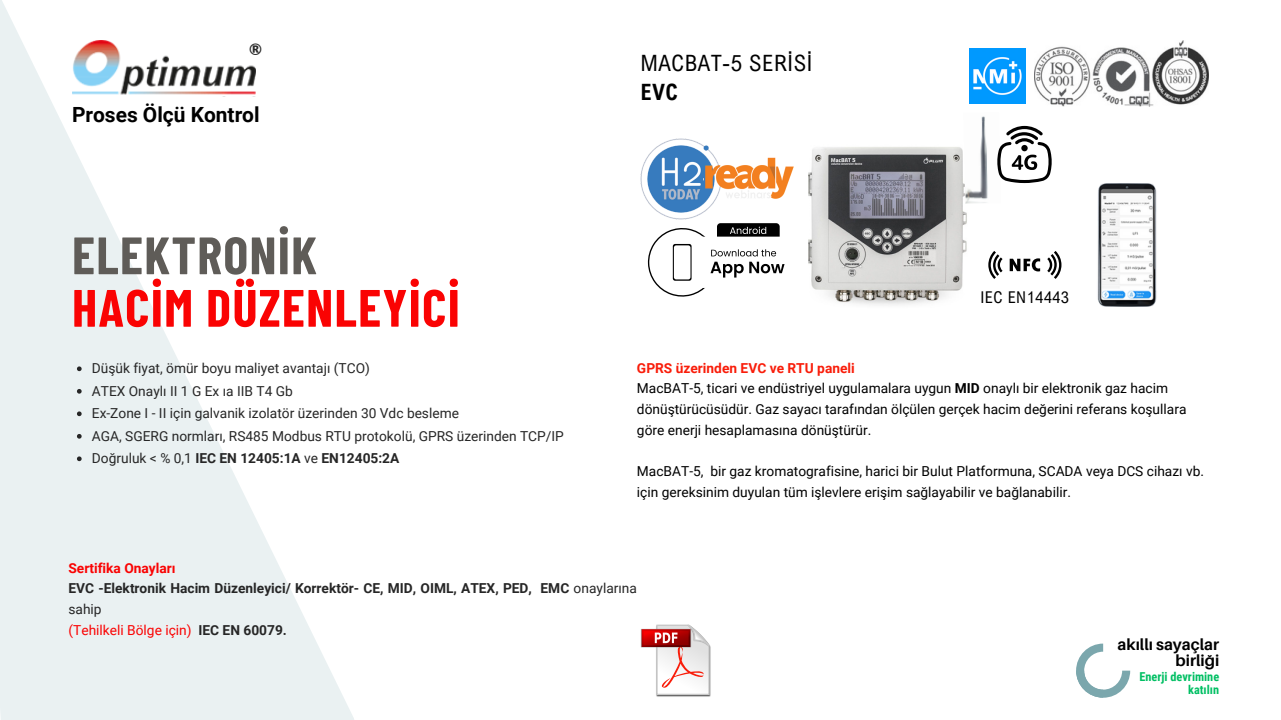
<style>
.page{position:relative;width:1281px;height:720px;background:#fff}
.page>*{position:absolute;margin:0;border:0;box-sizing:border-box;transform-origin:0 0}
.t1{font:700 52.5px "Barlow Condensed";letter-spacing:.025em;color:#fa0303}
.t2{font:700 52.5px "Barlow Condensed";letter-spacing:.025em;color:#5f5c58}
.t3{font:22.5px "Arial Nova Cond";letter-spacing:.025em;color:#000}
.t4{font:700 22.5px "Arial Nova Cond";color:#000}
.t5{font:700 20.88px "Roboto";color:#000}
.t6{font:16.25px "Arial Nova Cond";letter-spacing:.025em;color:#000}
.t7{font:700 15.88px/15.1px "Aileron";color:#000;text-align:right}
.t8{font:800 15.75px "Lato";color:#282828}
.t9{font:13.75px/20.6px "Roboto";color:#000}
.t10{font:13.75px "Roboto";color:#262626}
.t11{font:700 13.75px/20.6px "Roboto";color:#262626}
.t12{font:700 12.25px/13.1px "Roboto Condensed";color:#00bf63;text-align:right}
.s1{font-weight:400}
.s2{font-weight:700;color:#f91d0a}
.s3{font-weight:700}
.s4{color:#fa0303}
.s5{font-weight:400;color:#fa0303}
</style>
<div class="page">
<svg style="left:0;top:0;width:354px;height:720px;fill:#eaf1f2"></svg>
<img style="left:1034px;top:41px;width:175px;height:65px">
<img style="left:969px;top:48px;width:56px;height:56px">
<svg style="left:77px;top:366px;width:5px;height:5px"></svg>
<svg style="left:77px;top:389px;width:5px;height:5px"></svg>
<svg style="left:77px;top:411px;width:5px;height:5px"></svg>
<svg style="left:77px;top:434px;width:5px;height:5px"></svg>
<svg style="left:77px;top:456px;width:5px;height:5px"></svg>
<img style="left:640px;top:139px;width:74px;height:80px">
<img style="left:704px;top:155px;width:90px;height:49px">
<svg style="left:647px;top:223px;width:138px;height:74px"></svg>
<img style="left:808px;top:147px;width:159px;height:158px">
<img style="left:1097px;top:183px;width:60px;height:124px">
<svg style="left:1009px;top:258px;width:31px;height:13px"></svg>
<svg style="left:1047px;top:251px;width:14px;height:28px"></svg>
<svg style="left:988px;top:251px;width:14px;height:28px"></svg>
<img style="left:963px;top:116px;width:25px;height:88px">
<svg style="left:997px;top:126px;width:54px;height:57px"></svg>
<img style="left:656px;top:696px;width:55px;height:1px">
<svg style="left:641px;top:624px;width:70px;height:72px"></svg>
<img style="left:72px;top:41px;width:184px;height:55px">
<svg style="left:1076px;top:644px;width:54px;height:54px"></svg>
<p class="t8" style="left:249px;top:40px;width:14px">®</p>
<p class="t5" style="left:72px;top:103px;width:189px">Proses Ölçü Kontrol</p>
<h1 class="t2" style="left:72px;top:222px;width:246px">ELEKTRONİK</h1>
<h1 class="t1" style="left:72px;top:274px;width:389px">HACİM DÜZENLEYİCİ</h1>
<h3 class="t10" style="left:92px;top:360px;width:279px">Düşük fiyat, ömür boyu maliyet avantajı (TCO)</h3>
<p class="t10" style="left:92px;top:383px;width:202px">ATEX Onaylı II 1 G Ex ıa IIB T4 Gb</p>
<p class="t10" style="left:92px;top:405px;width:369px">Ex-Zone I - II için galvanik izolatör üzerinden 30 Vdc besleme</p>
<p class="t10" style="left:92px;top:428px;width:473px">AGA, SGERG normları, RS485 Modbus RTU protokolü, GPRS üzerinden TCP/IP</p>
<p class="t11" style="left:92px;top:448px;width:309px"><span class="s1">Doğruluk &lt; % 0,1</span> IEC EN 12405:1A <span class="s1">ve</span> EN12405:2A</p>
<h2 class="t3" style="left:640px;top:49px;width:173px">MACBAT-5 SERİSİ</h2>
<h2 class="t4" style="left:640px;top:78px;width:39px">EVC</h2>
<p class="t6" style="left:980px;top:287px;width:90px">IEC EN14443</p>
<p class="t9" style="left:637px;top:358px;width:551px"><span class="s2">GPRS üzerinden EVC ve RTU paneli<br></span>MacBAT-5, ticari ve endüstriyel uygulamalara uygun <span class="s3">MID</span> onaylı bir elektronik gaz hacim dönüştürücüsüdür. Gaz sayacı tarafından ölçülen gerçek hacim değerini referans koşullara göre enerji hesaplamasına dönüştürür.</p>
<h6 class="t9" style="left:637px;top:461px;width:568px">MacBAT-5, bir gaz kromatografisine, harici bir Bulut Platformuna, SCADA veya DCS cihazı vb. için gereksinim duyulan tüm işlevlere erişim sağlayabilir ve bağlanabilir.</h6>
<h4 class="t11" style="left:68px;top:558px;width:570px"><span class="s4">Sertifika Onayları<br></span>EVC -Elektronik Hacim Düzenleyici/ Korrektör- CE, MID, OIML, ATEX, PED, EMC <span class="s1">onaylarına sahip<br></span><span class="s5">(Tehilkeli Bölge için)</span> IEC EN 60079.</h4>
<p class="t7" style="left:1117px;top:637px;width:103px">akıllı sayaçlar birliği</p>
<p class="t12" style="left:1139px;top:670px;width:81px">Enerji devrimine katılın</p>
</div>
